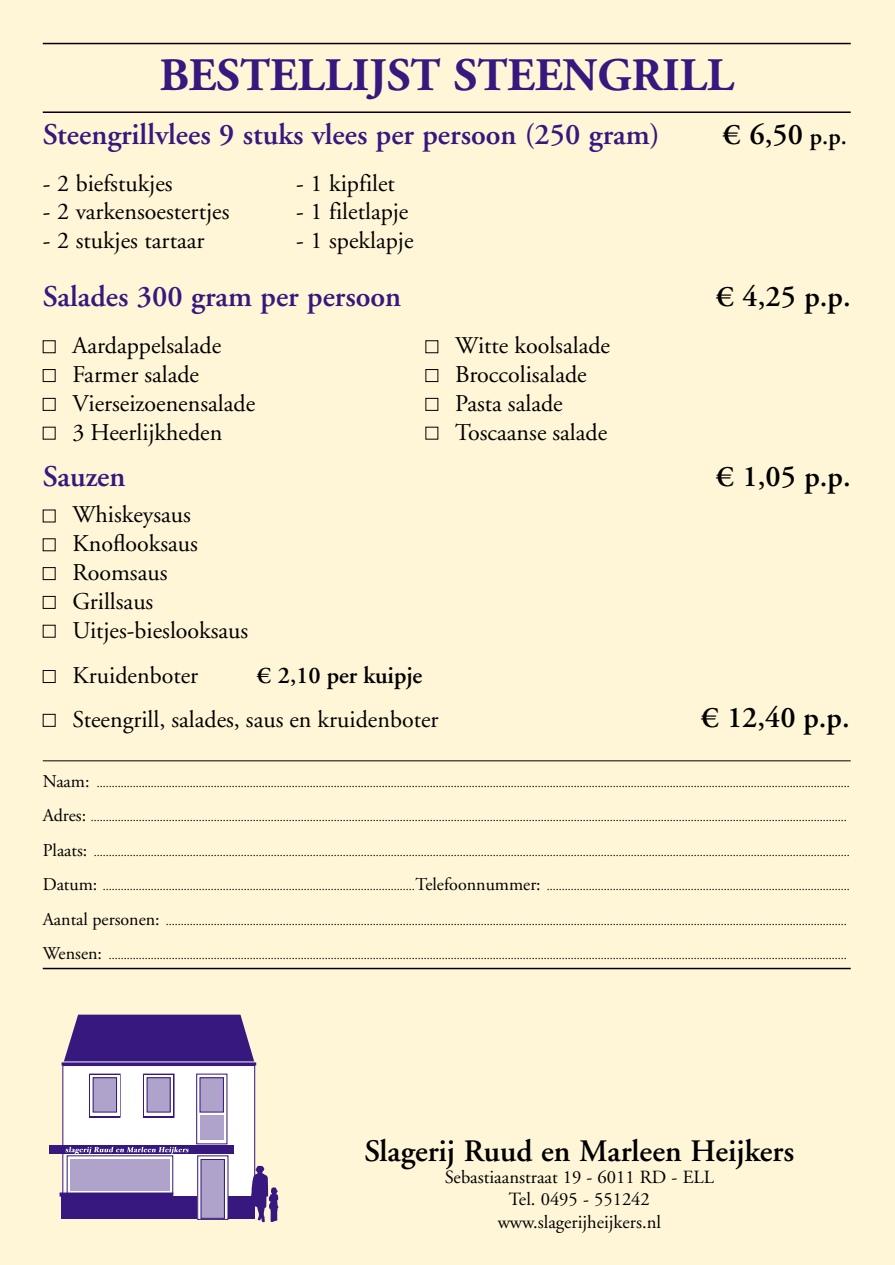
<style>
.page{position:relative;width:895px;height:1265px;background:#fff6d8}
.page>*{position:absolute;margin:0;border:0;box-sizing:border-box;transform-origin:0 0}
.t1{font:700 46.5px "Adobe Garamond";color:#36187e}
.t2{font:600 31.2px "Adobe Garamond";color:#000}
.t3{font:600 30px "Adobe Garamond";color:#36187e}
.t4{font:600 30px "Adobe Garamond";color:#000}
.t5{font:24px/28.8px "Adobe Garamond";color:#000}
.t6{font:600 24px "Adobe Garamond";color:#000}
.t7{font:18.6px/22.4px "Adobe Garamond";color:#000;text-align:center}
.t8{font:12px "Adobe Garamond";color:#000}
.s1{font-size:24px}
.s2{font-size:18px}
</style>
<div class="page">
<hr style="left:43px;top:760px;width:808px;height:1px;background:#000">
<hr style="left:43px;top:968px;width:808px;height:1px;background:#000">
<div style="left:43px;top:369px;width:13px;height:13px;border:1px solid #000"></div>
<div style="left:425px;top:369px;width:13px;height:13px;border:1px solid #000"></div>
<div style="left:43px;top:398px;width:13px;height:13px;border:1px solid #000"></div>
<div style="left:425px;top:398px;width:13px;height:13px;border:1px solid #000"></div>
<div style="left:43px;top:567px;width:13px;height:13px;border:1px solid #000"></div>
<div style="left:43px;top:596px;width:13px;height:13px;border:1px solid #000"></div>
<div style="left:43px;top:670px;width:13px;height:13px;border:1px solid #000"></div>
<div style="left:43px;top:714px;width:13px;height:13px;border:1px solid #000"></div>
<div style="left:49px;top:1145px;width:185px;height:9px;background:#36187e"></div>
<svg style="left:61px;top:1014px;width:217px;height:208px;background:#a698c1"></svg>
<hr style="left:43px;top:42px;width:808px;height:3px;background:#000">
<hr style="left:43px;top:111px;width:808px;height:2px;background:#000">
<h1 class="t1" style="left:159px;top:50px;width:576px">BESTELLIJST STEENGRILL</h1>
<h3 class="t3" style="left:43px;top:118px;width:618px">Steengrillvlees 9 stuks vlees per persoon (250 gram)</h3>
<h3 class="t4" style="left:723px;top:118px;width:125px">€ 6,50 <span class="s1">p.p.</span></h3>
<h3 class="t5" style="left:43px;top:169px;width:131px">- 2 biefstukjes</h3>
<h3 class="t5" style="left:296px;top:169px;width:100px">- 1 kipfilet</h3>
<h3 class="t5" style="left:43px;top:198px;width:188px">- 2 varkensoestertjes</h3>
<h3 class="t5" style="left:296px;top:198px;width:114px">- 1 filetlapje</h3>
<h3 class="t5" style="left:43px;top:226px;width:163px">- 2 stukjes tartaar</h3>
<h3 class="t5" style="left:296px;top:226px;width:119px">- 1 speklapje</h3>
<h3 class="t3" style="left:43px;top:280px;width:360px">Salades 300 gram per persoon</h3>
<h3 class="t4" style="left:716px;top:280px;width:136px">€ 4,25 p.p.</h3>
<h3 class="t5" style="left:73px;top:332px;width:150px">Aardappelsalade</h3>
<h3 class="t5" style="left:455px;top:332px;width:156px">Witte koolsalade</h3>
<h3 class="t5" style="left:73px;top:360px;width:128px">Farmer salade</h3>
<h3 class="t5" style="left:455px;top:360px;width:133px">Broccolisalade</h3>
<h3 class="t5" style="left:73px;top:389px;width:184px">Vierseizoenensalade</h3>
<h3 class="t5" style="left:455px;top:389px;width:109px">Pasta salade</h3>
<h3 class="t5" style="left:73px;top:418px;width:151px">3 Heerlijkheden</h3>
<h3 class="t5" style="left:455px;top:418px;width:154px">Toscaanse salade</h3>
<h3 class="t3" style="left:43px;top:460px;width:84px">Sauzen</h3>
<h3 class="t4" style="left:716px;top:460px;width:136px">€ 1,05 p.p.</h3>
<h3 class="t5" style="left:73px;top:501px;width:177px">Whiskeysaus<br>Knoflooksaus<br>Roomsaus<br>Grillsaus<br>Uitjes-bieslooksaus</h3>
<h3 class="t5" style="left:73px;top:661px;width:127px">Kruidenboter</h3>
<h3 class="t6" style="left:257px;top:662px;width:167px">€ 2,10 per kuipje</h3>
<h3 class="t5" style="left:73px;top:705px;width:367px">Steengrill, salades, saus en kruidenboter</h3>
<h3 class="t4" style="left:701px;top:701px;width:150px">€ 12,40 p.p.</h3>
<p class="t8" style="left:43px;top:776px;width:809px"><span class="s2">Naam:</span> ...........................................................................................................................................................................................................................................................</p>
<p class="t8" style="left:43px;top:811px;width:805px"><span class="s2">Adres:</span> ............................................................................................................................................................................................................................................................</p>
<p class="t8" style="left:43px;top:845px;width:809px"><span class="s2">Plaats:</span> ............................................................................................................................................................................................................................................................</p>
<p class="t8" style="left:43px;top:880px;width:808px"><span class="s2">Datum:</span> ........................................................................................................<span class="s2">Telefoonnummer:</span> .....................................................................................................</p>
<p class="t8" style="left:43px;top:914px;width:805px"><span class="s2">Aantal personen:</span> ...................................................................................................................................................................................................................................</p>
<p class="t8" style="left:43px;top:949px;width:805px"><span class="s2">Wensen:</span> ......................................................................................................................................................................................................................................................</p>
<h2 class="t2" style="left:365px;top:1133px;width:431px">Slagerij Ruud en Marleen Heijkers</h2>
<h3 class="t7" style="left:445px;top:1166px;width:271px">Sebastiaanstraat 19 - 6011 RD - ELL<br>Tel. 0495 - 551242 www.slagerijheijkers.nl</h3>
</div>
